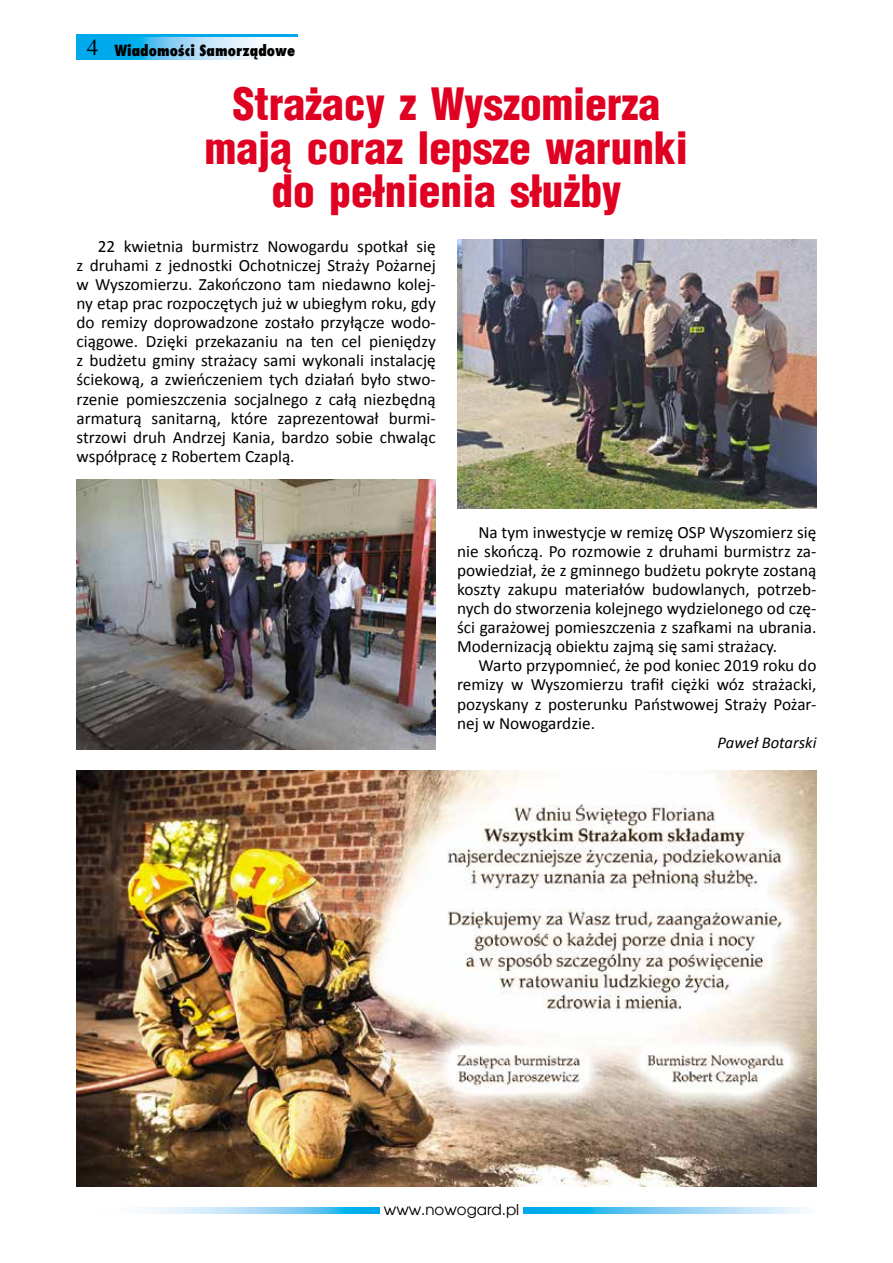
<style>
.page{position:relative;width:893px;height:1263px;background:#fff}
.page>*{position:absolute;margin:0;border:0;box-sizing:border-box;transform-origin:0 0}
.t1{font:900 43.5px/43.5px "Switzerland Cond";color:#df0022;text-align:center}
.t2{font:17.25px/19px "Calibri";color:#000;text-align:justify}
.t3{font:italic 16.5px "Calibri";color:#000}
.t4{font:800 15px "Fujiyama";color:#000}
.t5{font:15px "Avalon";color:#000}
.s1{font-family:"Times";font-weight:400;font-size:22.5px}
</style>
<div class="page">
<div style="left:77px;top:34px;width:221px;height:26px;background:#00a8ec"></div>
<svg style="left:138px;top:37px;width:160px;height:23px;background:#b9e3f8"></svg>
<svg style="left:147px;top:1207px;width:658px;height:6px;background:#81d0f4"></svg>
<div style="left:380px;top:1203px;width:143px;height:15px;background:#fff"></div>
<img style="left:77px;top:480px;width:359px;height:269px">
<img style="left:457px;top:239px;width:359px;height:270px">
<img style="left:77px;top:770px;width:739px;height:416px">
<p class="t4" style="left:87px;top:40px;width:210px"><span class="s1">4</span> Wiadomości Samorządowe</p>
<h1 class="t1" style="left:205px;top:81px;width:484px">Strażacy z Wyszomierza mają coraz lepsze warunki do pełnienia służby</h1>
<p class="t2" style="left:77px;top:237px;width:361px;text-indent:21px">22 kwietnia burmistrz Nowogardu spotkał się z druhami z jednostki Ochotniczej Straży Pożarnej w Wyszomierzu. Zakończono tam niedawno kolej&shy;ny etap prac rozpoczętych już w ubiegłym roku, gdy do remizy doprowadzone zostało przyłącze wodo&shy;ciągowe. Dzięki przekazaniu na ten cel pieniędzy z budżetu gminy strażacy sami wykonali instalację ściekową, a zwieńczeniem tych działań było stwo&shy;rzenie pomieszczenia socjalnego z całą niezbędną armaturą sanitarną, które zaprezentował burmi&shy;strzowi druh Andrzej Kania, bardzo sobie chwaląc współpracę z Robertem Czaplą.</p>
<p class="t2" style="left:457px;top:523px;width:361px;text-indent:21px">Na tym inwestycje w remizę OSP Wyszomierz się nie skończą. Po rozmowie z druhami burmistrz za&shy;powiedział, że z gminnego budżetu pokryte zostaną koszty zakupu materiałów budowlanych, potrzeb&shy;nych do stworzenia kolejnego wydzielonego od czę&shy;ści garażowej pomieszczenia z szafkami na ubrania.<br>Modernizacją obiektu zajmą się sami strażacy.</p>
<p class="t2" style="left:457px;top:656px;width:361px;text-indent:21px">Warto przypomnieć, że pod koniec 2019 roku do remizy w Wyszomierzu trafił ciężki wóz strażacki, pozyskany z posterunku Państwowej Straży Pożar&shy;nej w Nowogardzie.</p>
<p class="t3" style="left:718px;top:733px;width:100px">Paweł Botarski</p>
<p class="t5" style="left:384px;top:1200px;width:137px">www.nowogard.pl</p>
</div>
